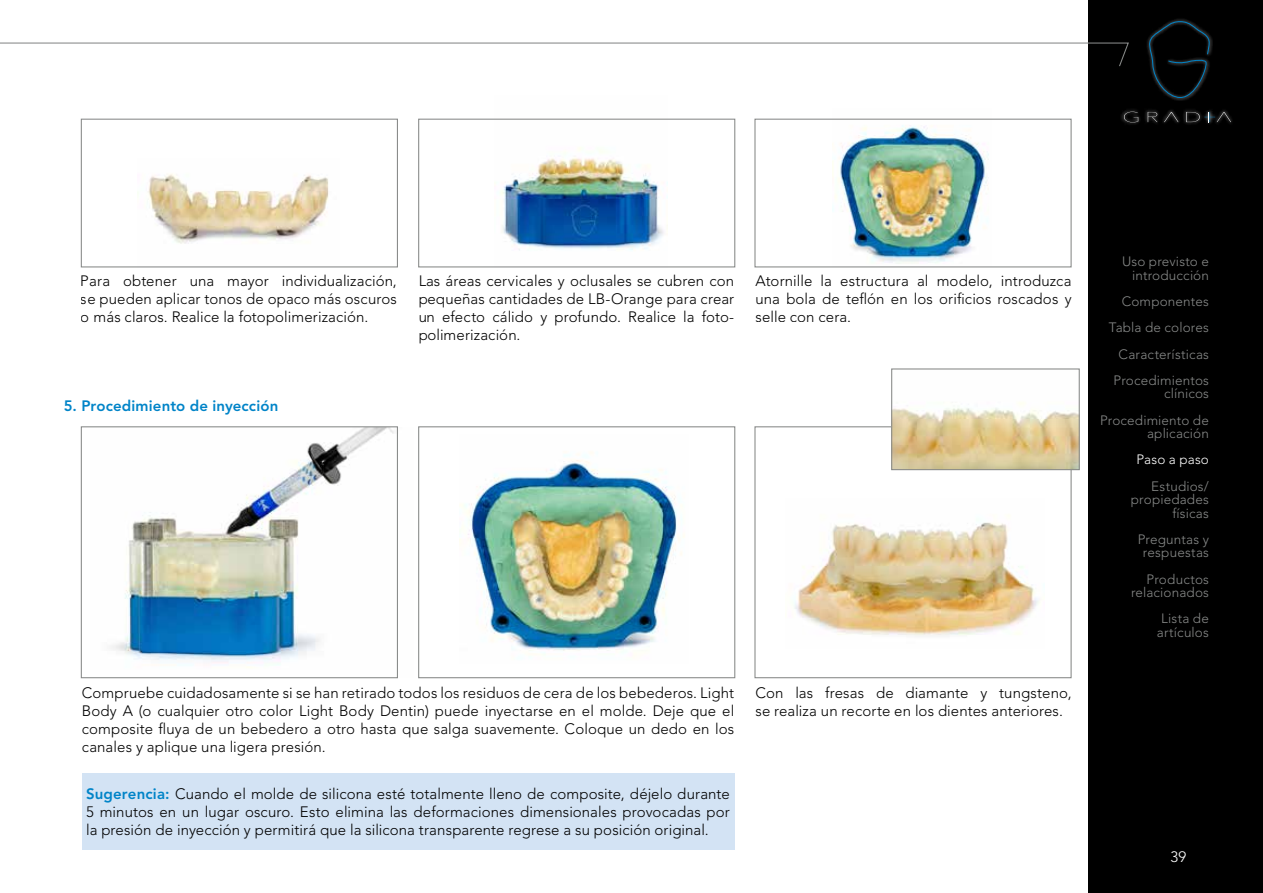
<style>
.page{position:relative;width:1263px;height:893px;background:#fff}
.page>*{position:absolute;margin:0;border:0;box-sizing:border-box;transform-origin:0 0}
.t1{font:300 15px/18px "Avenir LT Pro";letter-spacing:.005em;color:#000;text-align:justify}
.t2{font:800 15px "Avenir LT Pro";letter-spacing:.01em;color:#0084c8}
.t3{font:300 15px "Avenir LT Pro";color:#fff}
.t4{font:300 13.5px/13.5px "Avenir LT Pro";letter-spacing:.01em;color:#878988;text-align:right}
.t5{font:300 13.5px "Avenir LT Pro";letter-spacing:.015em;color:#fff}
.s1{font-weight:800;color:#0084c8}
</style>
<div class="page">
<div style="left:1089px;top:0;width:174px;height:893px;background:#000"></div>
<svg style="left:0;top:42px;width:1129px;height:25px"></svg>
<div style="left:1145px;top:18px;width:68px;height:83px;background:#fff;opacity:.95"></div>
<svg style="left:1145px;top:21px;width:68px;height:77px"></svg>
<div style="left:1120px;top:108px;width:114px;height:18px;background:#fff;opacity:.95"></div>
<svg style="left:1124px;top:112px;width:14px;height:10px"></svg>
<svg style="left:1148px;top:112px;width:9px;height:10px"></svg>
<svg style="left:1164px;top:112px;width:14px;height:10px"></svg>
<svg style="left:1186px;top:112px;width:45px;height:10px"></svg>
<img style="left:138px;top:174px;width:202px;height:94px">
<img style="left:495px;top:118px;width:172px;height:150px">
<img style="left:832px;top:118px;width:159px;height:146px">
<img style="left:111px;top:428px;width:283px;height:240px">
<img style="left:460px;top:452px;width:225px;height:201px">
<img style="left:794px;top:515px;width:245px;height:121px">
<div style="left:82px;top:773px;width:652px;height:77px;background:#d3e3f4"></div>
<div style="left:81px;top:119px;width:317px;height:148px;border:1px solid #878988"></div>
<div style="left:754px;top:119px;width:317px;height:148px;border:1px solid #878988"></div>
<div style="left:81px;top:426px;width:317px;height:252px;border:1px solid #878988"></div>
<div style="left:754px;top:426px;width:317px;height:252px;border:1px solid #878988"></div>
<div style="left:418px;top:119px;width:317px;height:148px;border:1px solid #878988"></div>
<img style="left:893px;top:402px;width:185px;height:66px">
<div style="left:891px;top:368px;width:189px;height:102px;border:1px solid #878988"></div>
<div style="left:418px;top:426px;width:317px;height:252px;border:1px solid #878988"></div>
<p class="t1" style="left:81px;top:271px;width:318px">Para obtener una mayor individualización, se pueden aplicar tonos de opaco más oscuros o más claros. Realice la fotopolimerización.</p>
<p class="t1" style="left:418px;top:271px;width:318px">Las áreas cervicales y oclusales se cubren con pequeñas cantidades de LB-Orange para crear un efecto cálido y profundo. Realice la foto&shy;polimerización.</p>
<p class="t1" style="left:755px;top:271px;width:318px">Atornille la estructura al modelo, introduzca una bola de teflón en los orificios roscados y selle con cera.</p>
<p class="t2" style="left:64px;top:397px;width:216px">5. Procedimiento de inyección</p>
<p class="t1" style="left:82px;top:684px;width:654px">Compruebe cuidadosamente si se han retirado todos los residuos de cera de los bebederos. Light Body A (o cualquier otro color Light Body Dentin) puede inyectarse en el molde. Deje que el composite fluya de un bebedero a otro hasta que salga suavemente. Coloque un dedo en los canales y aplique una ligera presión.</p>
<p class="t1" style="left:86px;top:785px;width:645px"><span class="s1">Sugerencia:</span> Cuando el molde de silicona esté totalmente lleno de composite, déjelo durante 5 minutos en un lugar oscuro. Esto elimina las deformaciones dimensionales provocadas por la presión de inyección y permitirá que la silicona transparente regrese a su posición original.</p>
<p class="t1" style="left:755px;top:684px;width:318px">Con las fresas de diamante y tungsteno, se realiza un recorte en los dientes anteriores.</p>
<p class="t4" style="left:1122px;top:255px;width:88px">Uso previsto e introducción</p>
<p class="t4" style="left:1109px;top:288px;width:102px;line-height:26.2px">Componentes<br>Tabla de colores<br>Características<br>Procedimientos</p>
<p class="t4" style="left:1100px;top:381px;width:110px;line-height:26.2px">clínicos<br>Procedimiento de</p>
<p class="t4" style="left:1147px;top:427px;width:63px">aplicación</p>
<p class="t5" style="left:1136px;top:452px;width:74px">Paso a paso</p>
<p class="t4" style="left:1131px;top:479px;width:80px">Estudios/ propiedades físicas</p>
<p class="t4" style="left:1138px;top:532px;width:73px;text-align:center">Preguntas y respuestas</p>
<p class="t4" style="left:1131px;top:572px;width:79px">Productos relacionados</p>
<p class="t4" style="left:1157px;top:612px;width:54px;text-align:center">Lista de artículos</p>
<p class="t3" style="left:1170px;top:848px;width:17px">39</p>
</div>
